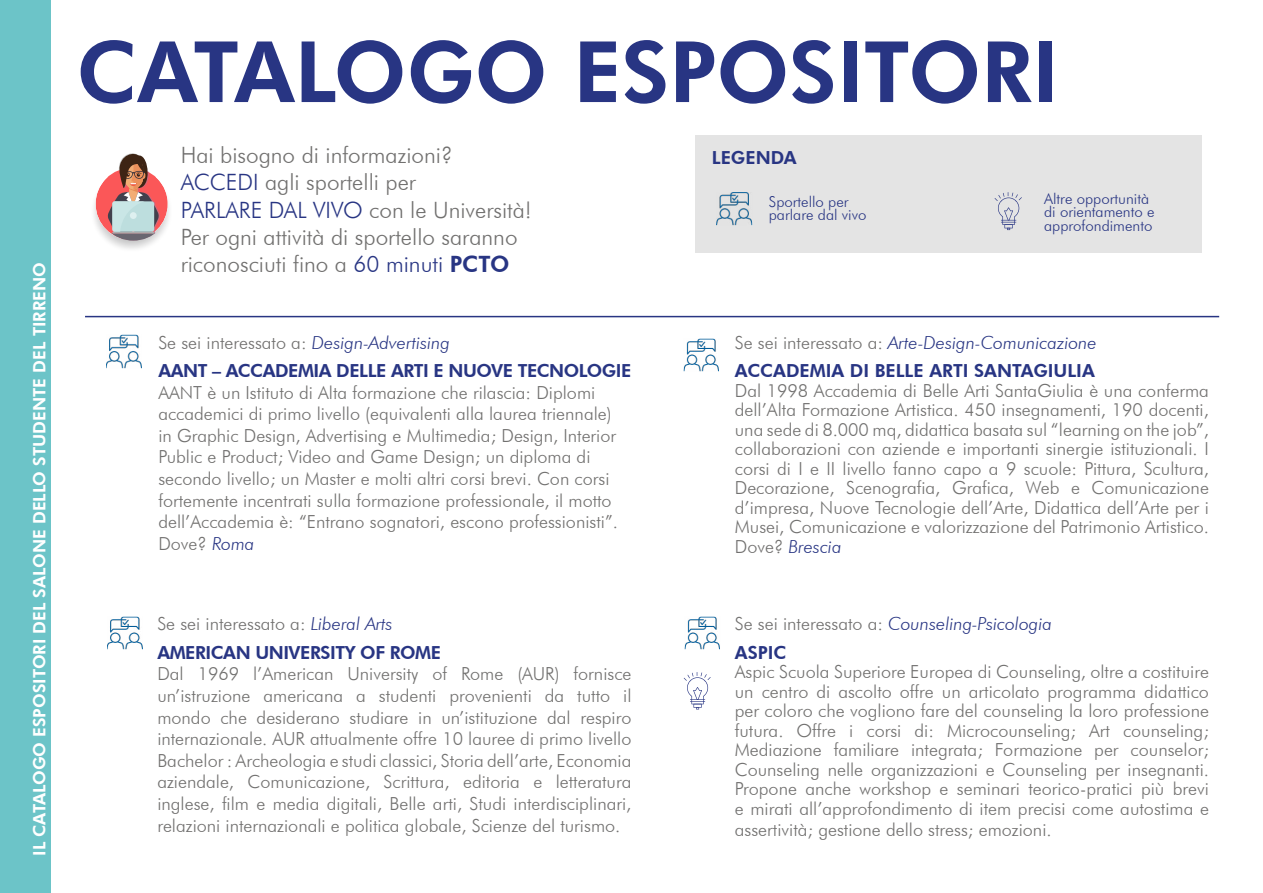
<style>
.page{position:relative;width:1263px;height:893px;background:#fff}
.page>*{position:absolute;margin:0;border:0;box-sizing:border-box;transform-origin:0 0}
.t1{font:800 84.75px "Futura BT";color:#283583}
.t2{font:300 22.5px/27px "Futura BT";color:#71706f}
.t3{font:300 18px/19.5px "Futura BT";color:#71706f;text-align:justify}
.t4{font:800 18px/28.5px "Futura BT";letter-spacing:-.025em;color:#283583}
.t5{font:800 18px/28.5px "Futura BT";color:#283583}
.t6{font:italic 300 18px/28.5px "Futura BT";color:#283583}
.t7{font:800 17.1px "Futura BT";color:#fff}
.t8{font:300 15px/13.5px "Futura BT";color:#283583}
.s1{color:#283583}
.s2{font-weight:800;color:#283583}
.s3{font-weight:300;color:#71706f}
.s4{font-weight:300;font-style:italic}
.s5{font-style:italic;color:#283583}
.s6{font-style:normal;color:#71706f}
.s7{font-weight:800;font-style:normal}
</style>
<div class="page">
<div style="left:0;top:0;width:51px;height:893px;background:#6cc4c8"></div>
<div style="left:695px;top:135px;width:507px;height:117px;background:#e4e4e4"></div>
<img style="left:94px;top:199px;width:75px;height:50px">
<svg style="left:96px;top:153px;width:72px;height:88px"></svg>
<hr style="left:85px;top:316px;width:1134px;height:1px;background:#283583">
<img style="left:716px;top:192px;width:37px;height:34px">
<svg style="left:994px;top:192px;width:28px;height:38px"></svg>
<img style="left:106px;top:335px;width:36px;height:33px">
<img style="left:684px;top:338px;width:35px;height:33px">
<img style="left:107px;top:617px;width:36px;height:33px">
<svg style="left:684px;top:672px;width:27px;height:37px"></svg>
<img style="left:685px;top:617px;width:35px;height:33px">
<p class="t7" style="left:29px;top:856px;width:595px;rotate:-90deg">IL CATALOGO ESPOSITORI DEL SALONE DELLO STUDENTE DEL TIRRENO</p>
<h1 class="t1" style="left:77px;top:20px;width:984px">CATALOGO ESPOSITORI</h1>
<p class="t2" style="left:181px;top:142px;width:353px">Hai bisogno di informazioni?<br><span class="s1">ACCEDI</span> agli sportelli per<br><span class="s1">PARLARE DAL VIVO</span> con le Università!<br>Per ogni attività di sportello saranno riconosciuti fino a <span class="s1">60 minuti</span> <span class="s2">PCTO</span></p>
<p class="t5" style="left:712px;top:143px;width:86px">LEGENDA</p>
<p class="t8" style="left:769px;top:194px;width:99px">Sportello per parlare dal vivo</p>
<p class="t8" style="left:1044px;top:191px;width:112px">Altre opportunità di orientamento e approfondimento</p>
<p class="t4" style="left:158px;top:328px;width:474px"><span class="s3">Se sei interessato a:</span> <span class="s4">Design-Advertising<br></span>AANT – ACCADEMIA DELLE ARTI E NUOVE TECNOLOGIE</p>
<p class="t3" style="left:158px;top:381px;width:461px;line-height:21.6px;text-align:left">AANT è un Istituto di Alta formazione che rilascia: Diplomi accademici di primo livello (equivalenti alla laurea triennale) in Graphic Design, Advertising e Multimedia; Design, Interior Public e Product; Video and Game Design; un diploma di secondo livello; un Master e molti altri corsi brevi. Con corsi fortemente incentrati sulla formazione professionale, il motto dell’Accademia è: “Entrano sognatori, escono professionisti”.<br>Dove? <span class="s5">Roma</span></p>
<p class="t4" style="left:157px;top:609px;width:285px"><span class="s3">Se sei interessato a:</span> <span class="s4">Liberal Arts<br></span>AMERICAN UNIVERSITY OF ROME</p>
<p class="t3" style="left:157px;top:663px;width:476px;line-height:21.6px">Dal 1969 l’American University of Rome (AUR) fornisce un’istruzione americana a studenti provenienti da tutto il mondo che desiderano studiare in un’istituzione dal respiro internazionale. AUR attualmente offre 10 lauree di primo livello Bachelor : Archeologia e studi classici, Storia dell’arte, Economia aziendale, Comunicazione, Scrittura, editoria e letteratura inglese, film e media digitali, Belle arti, Studi interdisciplinari, relazioni internazionali e politica globale, Scienze del turismo.</p>
<p class="t5" style="left:735px;top:328px;width:363px"><span class="s3">Se sei interessato a:</span> <span class="s4">Arte-Design-Comunicazione<br></span>ACCADEMIA DI BELLE ARTI SANTAGIULIA</p>
<p class="t3" style="left:735px;top:380px;width:476px">Dal 1998 Accademia di Belle Arti SantaGiulia è una conferma dell’Alta Formazione Artistica. 450 insegnamenti, 190 docenti, una sede di 8.000 mq, didattica basata sul “learning on the job”, collaborazioni con aziende e importanti sinergie istituzionali. I corsi di I e II livello fanno capo a 9 scuole: Pittura, Scultura, Decorazione, Scenografia, Grafica, Web e Comunicazione d’impresa, Nuove Tecnologie dell’Arte, Didattica dell’Arte per i Musei, Comunicazione e valorizzazione del Patrimonio Artistico.<br>Dove? <span class="s5">Brescia</span></p>
<p class="t6" style="left:735px;top:609px;width:319px"><span class="s6">Se sei interessato a:</span> Counseling-Psicologia<br><span class="s7">ASPIC</span></p>
<p class="t3" style="left:735px;top:662px;width:476px">Aspic Scuola Superiore Europea di Counseling, oltre a costituire un centro di ascolto offre un articolato programma didattico per coloro che vogliono fare del counseling la loro professione futura. Offre i corsi di: Microcounseling; Art counseling; Mediazione familiare integrata; Formazione per counselor; Counseling nelle organizzazioni e Counseling per insegnanti.<br>Propone anche workshop e seminari teorico-pratici più brevi e mirati all’approfondimento di item precisi come autostima e</p>
<p class="t3" style="left:735px;top:820px;width:318px">assertività; gestione dello stress; emozioni.</p>
</div>
